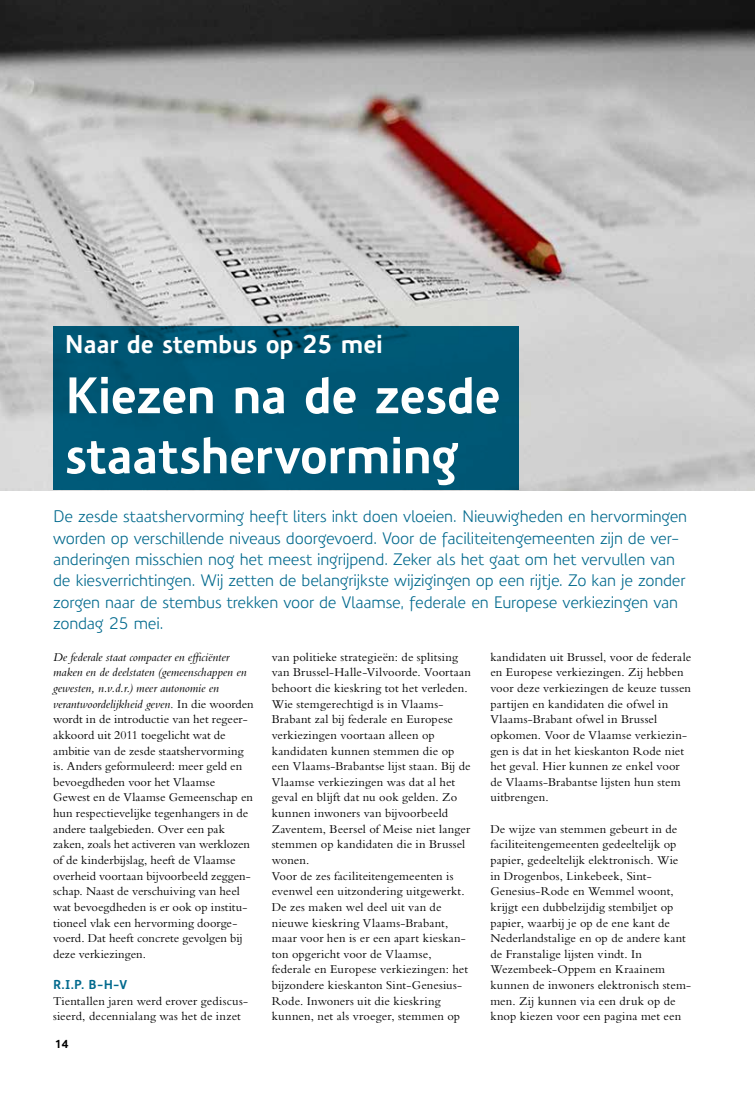
<style>
.page{position:relative;width:755px;height:1099px;background:#fff}
.page>*{position:absolute;margin:0;border:0;box-sizing:border-box;transform-origin:0 0}
.t1{font:700 50px/60px "Precious Sans";letter-spacing:-.015em;color:#fff}
.t2{font:700 25px "Precious Sans";letter-spacing:-.01em;color:#fff}
.t3{font:16.25px/21.2px "Precious Sans";letter-spacing:-.015em;color:#00698d}
.t4{font:12.5px/15.6px "Bembo Std";letter-spacing:.01em;color:#000}
.t5{font:700 12.5px "Precious Sans";color:#00698d}
.t6{font:700 11.25px "Precious Sans";color:#000}
.s1{font-style:italic}
</style>
<div class="page">
<img style="left:0;top:0;width:755px;height:490px">
<div style="left:53px;top:326px;width:466px;height:164px;background:#005876"></div>
<h2 class="t2" style="left:65px;top:328px;width:319px">Naar de stembus op 25 mei</h2>
<h1 class="t1" style="left:65px;top:366px;width:437px">Kiezen na de zesde staatshervorming</h1>
<p class="t3" style="left:53px;top:506px;width:635px">De zesde staatshervorming heeft liters inkt doen vloeien. Nieuwigheden en hervormingen worden op verschillende niveaus doorgevoerd. Voor de faciliteitengemeenten zijn de ver&shy;anderingen misschien nog het meest ingrijpend. Zeker als het gaat om het vervullen van de kiesverrichtingen. Wij zetten de belangrijkste wijzigingen op een rijtje. Zo kan je zonder zorgen naar de stembus trekken voor de Vlaamse, federale en Europese verkiezingen van zondag 25 mei.</p>
<p class="t4" style="left:53px;top:648px;width:202px"><span class="s1">De federale staat compacter en efficiënter maken en de deelstaten (gemeenschappen en gewesten, n.v.d.r.) meer autonomie en verantwoordelijkheid geven.</span> In die woorden wordt in de introductie van het regeer&shy;akkoord uit 2011 toegelicht wat de ambitie van de zesde staatshervorming is. Anders geformuleerd: meer geld en bevoegdheden voor het Vlaamse Gewest en de Vlaamse Gemeenschap en hun respectievelijke tegenhangers in de andere taalgebieden. Over een pak zaken, zoals het activeren van werklozen of de kinderbijslag, heeft de Vlaamse overheid voortaan bijvoorbeeld zeggen&shy;schap. Naast de verschuiving van heel wat bevoegdheden is er ook op institu&shy;tioneel vlak een hervorming doorge&shy;voerd. Dat heeft concrete gevolgen bij deze verkiezingen.</p>
<p class="t5" style="left:53px;top:976px;width:75px">R.I.P. B-H-V</p>
<p class="t4" style="left:53px;top:992px;width:196px">Tientallen jaren werd erover gediscus&shy;sieerd, decennialang was het de inzet</p>
<p class="t6" style="left:55px;top:1037px;width:15px">14</p>
<p class="t4" style="left:272px;top:648px;width:201px">van politieke strategieën: de splitsing van Brussel-Halle-Vilvoorde. Voortaan behoort die kieskring tot het verleden.<br>Wie stemgerechtigd is in Vlaams-Brabant zal bij federale en Europese verkiezingen voortaan alleen op kandidaten kunnen stemmen die op een Vlaams-Brabantse lijst staan. Bij de Vlaamse verkiezingen was dat al het geval en blijft dat nu ook gelden. Zo kunnen inwoners van bijvoorbeeld Zaventem, Beersel of Meise niet langer stemmen op kandidaten die in Brussel wonen.<br>Voor de zes faciliteitengemeenten is evenwel een uitzondering uitgewerkt.<br>De zes maken wel deel uit van de nieuwe kieskring Vlaams-Brabant, maar voor hen is er een apart kieskan&shy;ton opgericht voor de Vlaamse, federale en Europese verkiezingen: het bijzondere kieskanton Sint-Genesius-Rode. Inwoners uit die kieskring kunnen, net als vroeger, stemmen op</p>
<p class="t4" style="left:490px;top:648px;width:202px">kandidaten uit Brussel, voor de federale en Europese verkiezingen. Zij hebben voor deze verkiezingen de keuze tussen partijen en kandidaten die ofwel in Vlaams-Brabant ofwel in Brussel opkomen. Voor de Vlaamse verkiezin&shy;gen is dat in het kieskanton Rode niet het geval. Hier kunnen ze enkel voor de Vlaams-Brabantse lijsten hun stem uitbrengen.</p>
<p class="t4" style="left:490px;top:820px;width:202px">De wijze van stemmen gebeurt in de faciliteitengemeenten gedeeltelijk op papier, gedeeltelijk elektronisch. Wie in Drogenbos, Linkebeek, Sint-Genesius-Rode en Wemmel woont, krijgt een dubbelzijdig stembiljet op papier, waarbij je op de ene kant de Nederlandstalige en op de andere kant de Franstalige lijsten vindt. In Wezembeek-Oppem en Kraainem kunnen de inwoners elektronisch stem&shy;men. Zij kunnen via een druk op de knop kiezen voor een pagina met een</p>
</div>
